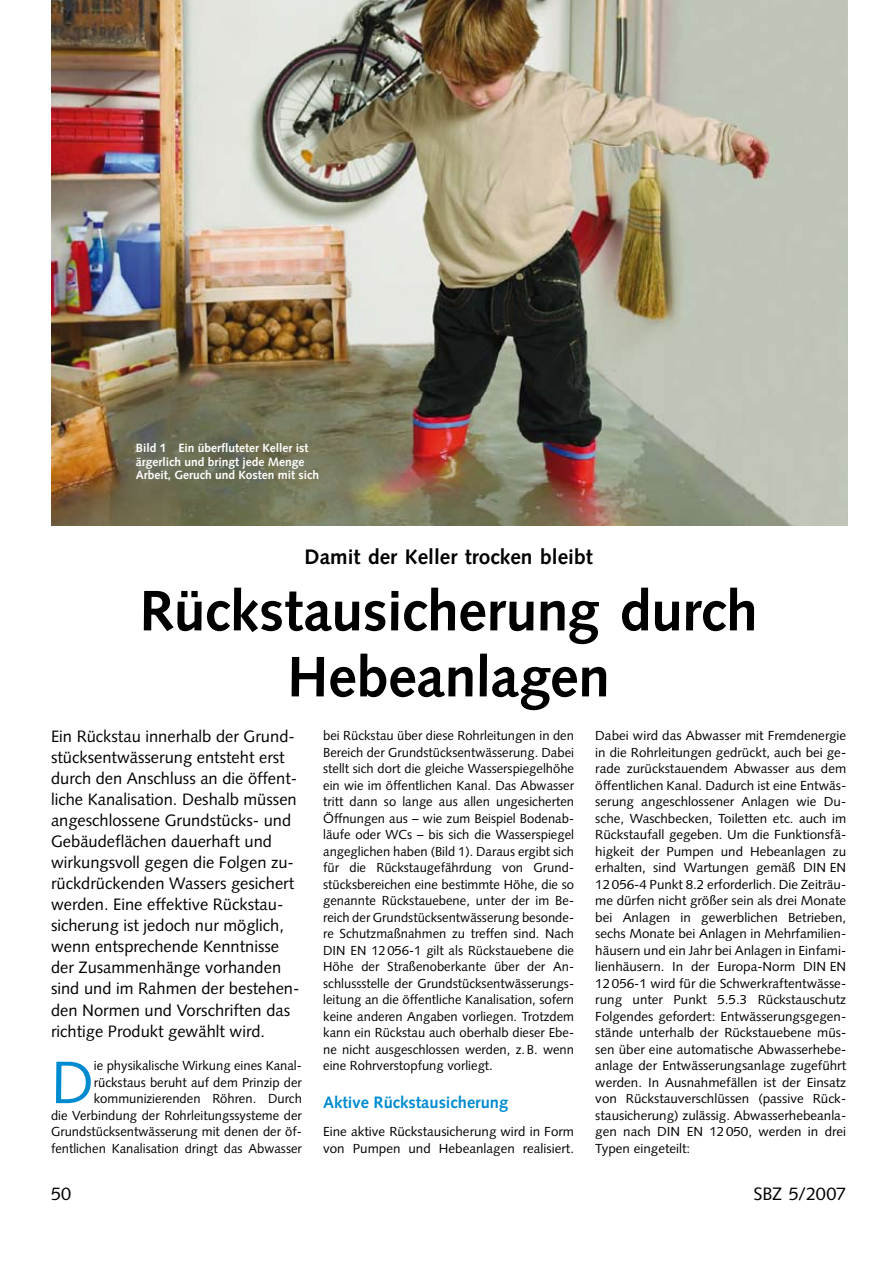
<style>
.page{position:relative;width:893px;height:1263px;background:#fff}
.page>*{position:absolute;margin:0;border:0;box-sizing:border-box;transform-origin:0 0}
.t1{font:59.85px "Syntax LT Std";color:#008bd0}
.t2{font:700 57px/66px "Syntax LT Std";letter-spacing:-.005em;color:#000;text-align:center}
.t3{font:700 21px "Syntax LT Std";color:#000}
.t4{font:18px "Syntax LT Std";letter-spacing:-.005em;color:#000}
.t5{font:16.5px/21px "Syntax LT Std";color:#000}
.t6{font:700 16.5px "Syntax LT Std";color:#008bd0}
.t7{font:13.2px/16.5px "Syntax LT Std";color:#000;text-align:justify}
.t8{font:700 12px/13.5px "Syntax LT Std";color:#fff}
</style>
<div class="page">
<img style="left:51px;top:0;width:796px;height:526px">
<p class="t8" style="left:136px;top:441px;width:185px">Bild 1 Ein überfluteter Keller ist ärgerlich und bringt jede Menge<br>Arbeit, Geruch und Kosten mit sich</p>
<h3 class="t3" style="left:304px;top:545px;width:290px">Damit der Keller trocken bleibt</h3>
<h2 class="t2" style="left:139px;top:578px;width:620px">Rückstausicherung durch<br>Hebeanlagen</h2>
<p class="t5" style="left:51px;top:726px;width:250px">Ein Rückstau innerhalb der Grund&shy;stücksentwässerung entsteht erst durch den Anschluss an die öffent&shy;liche Kanalisation. Deshalb müssen angeschlossene Grundstücks- und Gebäudeflächen dauerhaft und wirkungsvoll gegen die Folgen zu&shy;rückdrückenden Wassers gesichert werden. Eine effektive Rückstau&shy;sicherung ist jedoch nur möglich, wenn entsprechende Kenntnisse der Zusammenhänge vorhanden sind und im Rahmen der bestehen&shy;den Normen und Vorschriften das richtige Produkt gewählt wird.</p>
<h1 class="t1" style="left:51px;top:1047px;width:44px">D</h1>
<p class="t7" style="left:323px;top:727px;width:252px">bei Rückstau über diese Rohrleitungen in den Bereich der Grundstücksentwässerung. Dabei stellt sich dort die gleiche Wasserspiegelhöhe ein wie im öffentlichen Kanal. Das Abwasser tritt dann so lange aus allen ungesicherten Öffnungen aus – wie zum Beispiel Bodenab&shy;läufe oder WCs – bis sich die Wasserspiegel angeglichen haben (Bild 1). Daraus ergibt sich für die Rückstaugefährdung von Grund&shy;stücksbereichen eine bestimmte Höhe, die so genannte Rückstauebene, unter der im Be&shy;reich der Grundstücksentwässerung besonde&shy;re Schutzmaßnahmen zu treffen sind. Nach DIN EN 12056-1 gilt als Rückstauebene die Höhe der Straßenoberkante über der An&shy;schlussstelle der Grundstücksentwässerungs&shy;leitung an die öffentliche Kanalisation, sofern keine anderen Angaben vorliegen. Trotzdem kann ein Rückstau auch oberhalb dieser Ebe&shy;ne nicht ausgeschlossen werden, z.B. wenn eine Rohrverstopfung vorliegt.</p>
<p class="t6" style="left:323px;top:1092px;width:187px">Aktive Rückstausicherung</p>
<p class="t7" style="left:323px;top:1123px;width:252px">Eine aktive Rückstausicherung wird in Form von Pumpen und Hebeanlagen realisiert.</p>
<p class="t7" style="left:595px;top:727px;width:252px">Dabei wird das Abwasser mit Fremdenergie in die Rohrleitungen gedrückt, auch bei ge&shy;rade zurückstauendem Abwasser aus dem öffentlichen Kanal. Dadurch ist eine Entwäs&shy;serung angeschlossener Anlagen wie Du&shy;sche, Waschbecken, Toiletten etc. auch im Rückstaufall gegeben. Um die Funktionsfä&shy;higkeit der Pumpen und Hebeanlagen zu erhalten, sind Wartungen gemäß DIN EN 12056-4 Punkt 8.2 erforderlich. Die Zeiträu&shy;me dürfen nicht größer sein als drei Monate bei Anlagen in gewerblichen Betrieben, sechs Monate bei Anlagen in Mehrfamilien&shy;häusern und ein Jahr bei Anlagen in Einfami&shy;lienhäusern. In der Europa-Norm DIN EN 12056-1 wird für die Schwerkraftentwässe&shy;rung unter Punkt 5.5.3 Rückstauschutz Folgendes gefordert: Entwässerungsgegen&shy;stände unterhalb der Rückstauebene müs&shy;sen über eine automatische Abwasserhebe&shy;anlage der Entwässerungsanlage zugeführt werden. In Ausnahmefällen ist der Einsatz von Rückstauverschlüssen (passive Rück&shy;stausicherung) zulässig. Abwasserhebeanla&shy;gen nach DIN EN 12050, werden in drei Typen eingeteilt:</p>
<p class="t7" style="left:51px;top:1057px;width:252px;text-align:right">ie physikalische Wirkung eines Kanal&shy;rückstaus beruht auf dem Prinzip der kommunizierenden Röhren. Durch<br>die Verbindung der Rohrleitungssysteme der Grundstücksentwässerung mit denen der öf&shy;fentlichen Kanalisation dringt das Abwasser</p>
<h3 class="t4" style="left:51px;top:1183px;width:22px">50</h3>
<h3 class="t4" style="left:753px;top:1183px;width:94px">SBZ 5/2007</h3>
</div>
